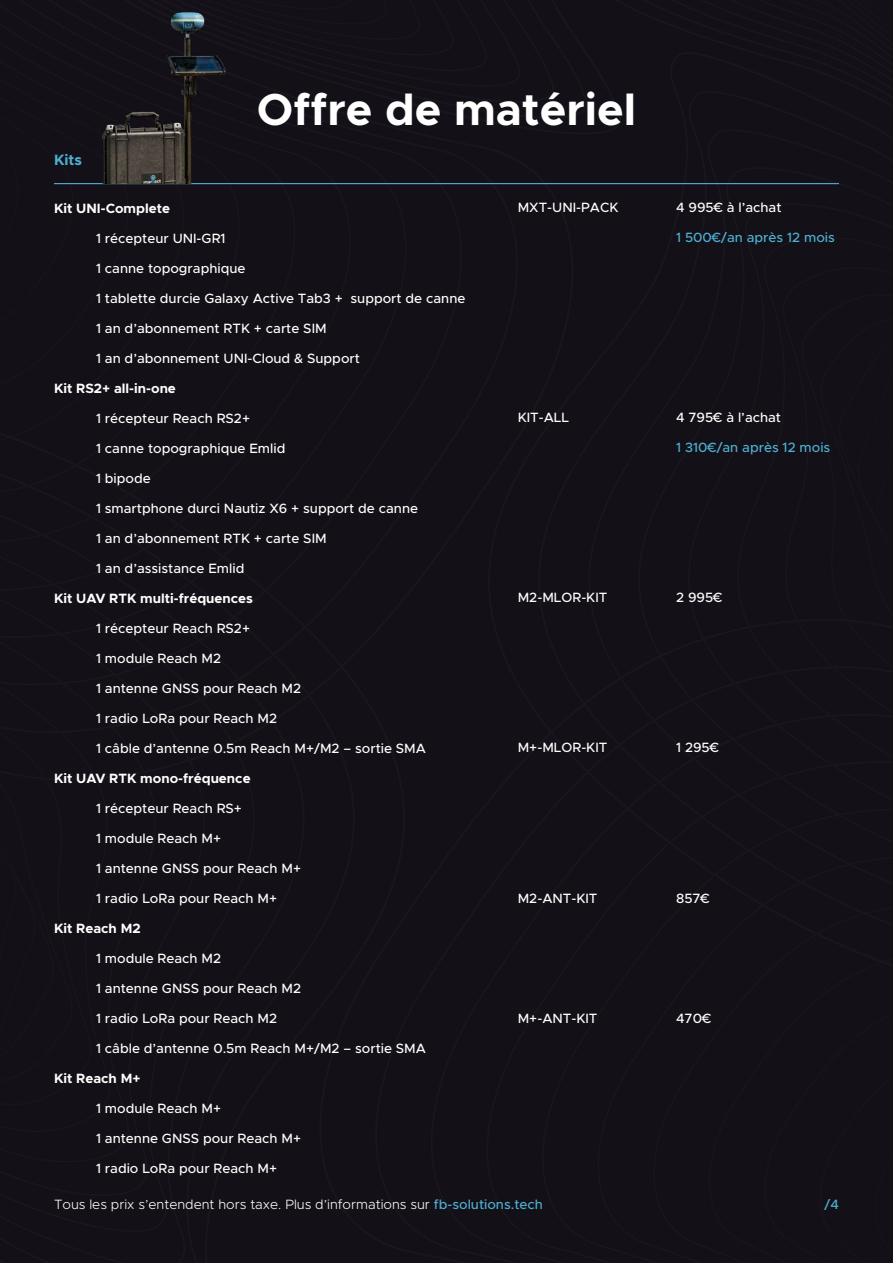
<style>
.page{position:relative;width:893px;height:1263px;background:#fff}
.page>*{position:absolute;margin:0;border:0;box-sizing:border-box;transform-origin:0 0}
.t1{font:700 45px "Metropolis";color:#fff}
.t2{font:700 15px "Metropolis";color:#4eafd3}
.t3{font:500 13.5px "Metropolis";color:#fff}
.t4{font:700 13.5px "Metropolis";color:#fff}
.t5{font:300 13.5px "Metropolis";color:#fff}
.t6{font:500 13.5px "Metropolis";color:#4eb0d4}
.t7{font:500 13.5px "Metropolis";color:#4eafd3}
.s1{font-weight:500;color:#4eafd3}
</style>
<div class="page">
<div style="left:305px;top:780px;width:14px;height:483px;background:#131117"></div>
<div style="left:0;top:780px;width:305px;height:483px;background:#131117"></div>
<div style="left:0;top:780px;width:255px;height:452px;background:#131117"></div>
<div style="left:0;top:780px;width:205px;height:416px;background:#131117"></div>
<div style="left:0;top:780px;width:156px;height:382px;background:#131117"></div>
<div style="left:319px;top:780px;width:56px;height:483px;background:#131117"></div>
<div style="left:375px;top:780px;width:56px;height:483px;background:#131117"></div>
<div style="left:431px;top:780px;width:55px;height:483px;background:#131117"></div>
<div style="left:486px;top:780px;width:56px;height:483px;background:#131117"></div>
<div style="left:653px;top:969px;width:56px;height:42px;background:#131117"></div>
<div style="left:709px;top:969px;width:184px;height:42px;background:#131117"></div>
<div style="left:542px;top:1011px;width:351px;height:252px;background:#131117"></div>
<div style="left:610px;top:0;width:283px;height:52px;background:#131117"></div>
<div style="left:488px;top:52px;width:405px;height:917px;background:#131117"></div>
<div style="left:538px;top:91px;width:355px;height:837px;background:#131117"></div>
<div style="left:588px;top:129px;width:305px;height:758px;background:#131117"></div>
<div style="left:588px;top:580px;width:34px;height:99px;background:#131117"></div>
<div style="left:638px;top:167px;width:255px;height:679px;background:#131117"></div>
<div style="left:688px;top:203px;width:205px;height:601px;background:#131117"></div>
<div style="left:737px;top:237px;width:156px;height:524px;background:#131117"></div>
<div style="left:783px;top:267px;width:110px;height:450px;background:#131117"></div>
<div style="left:796px;top:294px;width:97px;height:378px;background:#131117"></div>
<div style="left:114px;top:0;width:460px;height:780px;background:#131117"></div>
<div style="left:0;top:495px;width:518px;height:238px;background:#131117"></div>
<div style="left:0;top:726px;width:114px;height:406px;background:#131117"></div>
<div style="left:0;top:495px;width:462px;height:190px;background:#131117"></div>
<svg style="left:197px;top:639px;width:4px;height:3px"></svg>
<svg style="left:113px;top:673px;width:4px;height:3px"></svg>
<div style="left:0;top:495px;width:407px;height:143px;background:#131117"></div>
<div style="left:0;top:495px;width:351px;height:96px;background:#131117"></div>
<svg style="left:0;top:583px;width:56px;height:8px"></svg>
<div style="left:0;top:495px;width:295px;height:48px;background:#131117"></div>
<div style="left:0;top:0;width:554px;height:495px;background:#131117"></div>
<hr style="left:54px;top:183px;width:785px;height:1px;background:#4eafd3">
<img style="left:102px;top:13px;width:123px;height:170px">
<h1 class="t1" style="left:257px;top:81px;width:381px">Offre de matériel</h1>
<p class="t2" style="left:54px;top:151px;width:30px">Kits</p>
<p class="t4" style="left:54px;top:199px;width:118px">Kit UNI-Complete</p>
<p class="t3" style="left:96px;top:229px;width:131px">1 récepteur UNI-GR1</p>
<p class="t3" style="left:96px;top:259px;width:151px">1 canne topographique</p>
<p class="t3" style="left:96px;top:289px;width:371px">1 tablette durcie Galaxy Active Tab3 + support de canne</p>
<p class="t3" style="left:96px;top:319px;width:232px">1 an d’abonnement RTK + carte SIM</p>
<p class="t3" style="left:96px;top:349px;width:265px">1 an d’abonnement UNI-Cloud &amp; Support</p>
<p class="t4" style="left:54px;top:379px;width:123px">Kit RS2+ all-in-one</p>
<p class="t3" style="left:96px;top:409px;width:156px">1 récepteur Reach RS2+</p>
<p class="t3" style="left:96px;top:439px;width:191px">1 canne topographique Emlid</p>
<p class="t3" style="left:96px;top:469px;width:56px">1 bipode</p>
<p class="t3" style="left:96px;top:499px;width:324px">1 smartphone durci Nautiz X6 + support de canne</p>
<p class="t3" style="left:96px;top:529px;width:232px">1 an d’abonnement RTK + carte SIM</p>
<p class="t3" style="left:96px;top:559px;width:150px">1 an d’assistance Emlid</p>
<p class="t4" style="left:54px;top:589px;width:201px">Kit UAV RTK multi-fréquences</p>
<p class="t3" style="left:96px;top:619px;width:156px">1 récepteur Reach RS2+</p>
<p class="t3" style="left:96px;top:649px;width:127px">1 module Reach M2</p>
<p class="t3" style="left:96px;top:679px;width:207px">1 antenne GNSS pour Reach M2</p>
<p class="t3" style="left:96px;top:709px;width:183px">1 radio LoRa pour Reach M2</p>
<p class="t3" style="left:96px;top:739px;width:332px">1 câble d’antenne 0.5m Reach M+/M2 – sortie SMA</p>
<p class="t4" style="left:54px;top:769px;width:198px">Kit UAV RTK mono-fréquence</p>
<p class="t3" style="left:96px;top:799px;width:147px">1 récepteur Reach RS+</p>
<p class="t3" style="left:96px;top:829px;width:127px">1 module Reach M+</p>
<p class="t3" style="left:96px;top:859px;width:207px">1 antenne GNSS pour Reach M+</p>
<p class="t3" style="left:96px;top:889px;width:183px">1 radio LoRa pour Reach M+</p>
<p class="t4" style="left:54px;top:919px;width:88px">Kit Reach M2</p>
<p class="t3" style="left:96px;top:949px;width:127px">1 module Reach M2</p>
<p class="t3" style="left:96px;top:979px;width:207px">1 antenne GNSS pour Reach M2</p>
<p class="t3" style="left:96px;top:1009px;width:183px">1 radio LoRa pour Reach M2</p>
<p class="t3" style="left:96px;top:1039px;width:332px">1 câble d’antenne 0.5m Reach M+/M2 – sortie SMA</p>
<p class="t4" style="left:54px;top:1069px;width:88px">Kit Reach M+</p>
<p class="t3" style="left:96px;top:1099px;width:127px">1 module Reach M+</p>
<p class="t3" style="left:96px;top:1129px;width:207px">1 antenne GNSS pour Reach M+</p>
<p class="t3" style="left:96px;top:1159px;width:183px">1 radio LoRa pour Reach M+</p>
<p class="t3" style="left:518px;top:199px;width:102px">MXT-UNI-PACK</p>
<p class="t3" style="left:518px;top:409px;width:53px">KIT-ALL</p>
<p class="t3" style="left:518px;top:589px;width:91px">M2-MLOR-KIT</p>
<p class="t3" style="left:518px;top:739px;width:91px">M+-MLOR-KIT</p>
<p class="t3" style="left:518px;top:889px;width:81px">M2-ANT-KIT</p>
<p class="t3" style="left:518px;top:1009px;width:81px">M+-ANT-KIT</p>
<p class="t3" style="left:676px;top:199px;width:107px">4 995€ à l’achat</p>
<p class="t6" style="left:676px;top:229px;width:160px">1 500€/an après 12 mois</p>
<p class="t3" style="left:676px;top:409px;width:106px">4 795€ à l’achat</p>
<p class="t6" style="left:676px;top:439px;width:156px">1 310€/an après 12 mois</p>
<p class="t3" style="left:676px;top:589px;width:48px">2 995€</p>
<p class="t3" style="left:676px;top:739px;width:44px">1 295€</p>
<p class="t3" style="left:676px;top:889px;width:35px">857€</p>
<p class="t3" style="left:676px;top:1009px;width:37px">470€</p>
<p class="t5" style="left:54px;top:1196px;width:490px">Tous les prix s’entendent hors taxe. Plus d’informations sur <span class="s1">fb-solutions.tech</span></p>
<p class="t7" style="left:825px;top:1196px;width:16px">/4</p>
</div>
